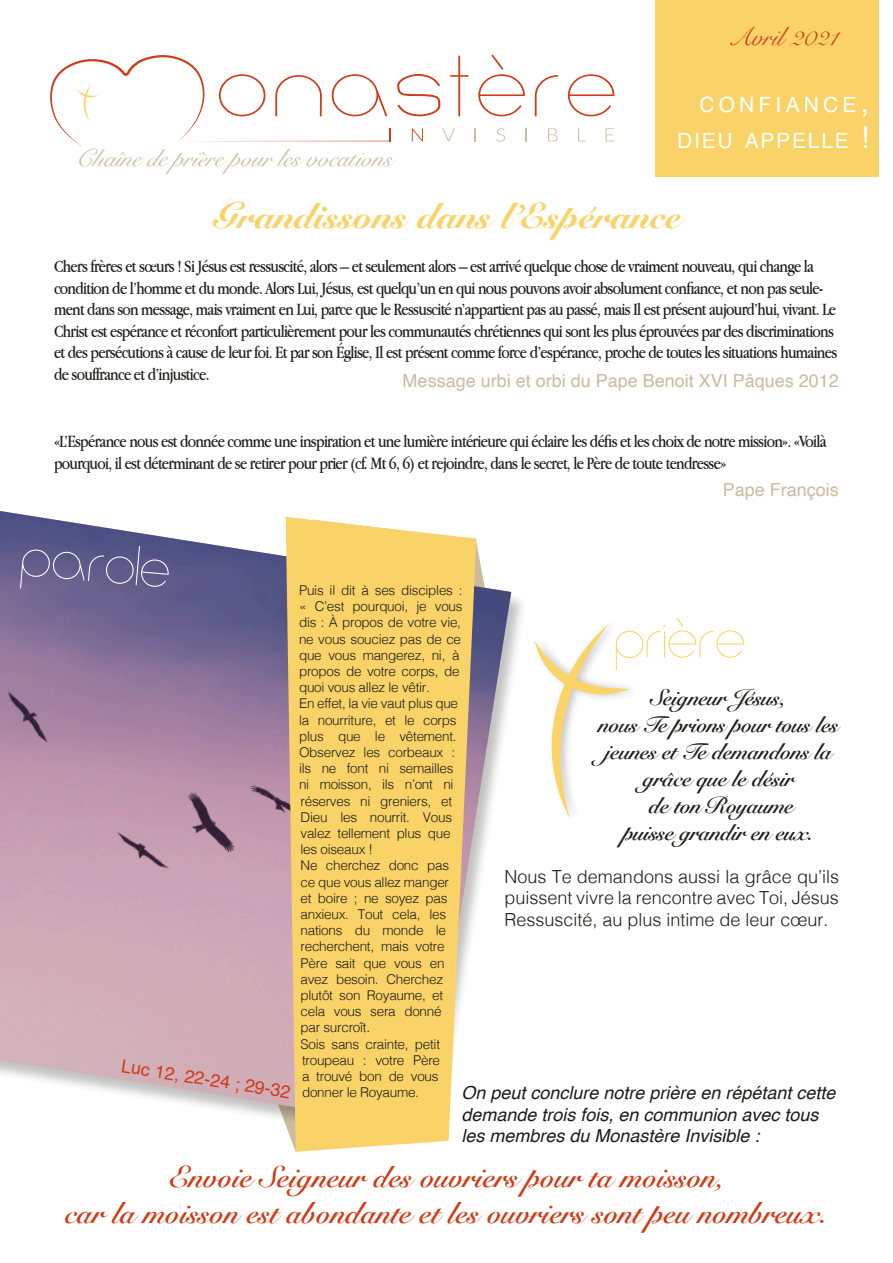
<style>
.page{position:relative;width:893px;height:1263px;background:#fff}
.page>*{position:absolute;margin:0;border:0;box-sizing:border-box;transform-origin:0 0}
.t1{font:66px "Infinita";color:#fff}
.t2{font:66px "Infinita";color:#fad468}
.t3{font:900 36px "Snell Roundhand";color:#f9d368}
.t4{font:700 30px "Snell Roundhand";color:#ce3c17}
.t5{font:25.5px "Snell Roundhand";color:#ce3c17}
.t6{font:24.45px "Snell Roundhand";letter-spacing:-.02em;color:#ccbca0;scale:1.1 1}
.t7{font:700 22.5px/27px "Snell Roundhand";letter-spacing:-.02em;color:#1d1d1b;text-align:center}
.t8{font:21px "Helvetica";letter-spacing:.085em;color:#fff}
.t9{font:21px "Helvetica";letter-spacing:.2em;color:#fff}
.t10{font:18px/21.6px "Apple Garamond";letter-spacing:-.04em;color:#1d1d1b}
.t11{font:italic 18px/21.6px "Helvetica";color:#1d1d1b}
.t12{font:300 18px/21.6px "Helvetica";color:#1d1d1b;text-align:justify}
.t13{font:18px "Helvetica";color:#cbbb9f}
.t14{font:18px "Helvetica";color:#ce3c17}
.t15{font:300 13.5px/16.2px "Helvetica";letter-spacing:-.02em;color:#1d1d1b}
.s1{font-size:30px}
</style>
<div class="page">
<svg style="left:219px;top:74px;width:46px;height:42px"></svg>
<svg style="left:275px;top:75px;width:47px;height:41px"></svg>
<svg style="left:332px;top:74px;width:55px;height:42px"></svg>
<svg style="left:397px;top:74px;width:43px;height:43px"></svg>
<svg style="left:450px;top:56px;width:18px;height:60px"></svg>
<svg style="left:478px;top:55px;width:47px;height:61px"></svg>
<svg style="left:535px;top:75px;width:23px;height:41px"></svg>
<svg style="left:568px;top:74px;width:46px;height:42px"></svg>
<svg style="left:50px;top:55px;width:155px;height:91px"></svg>
<svg style="left:389px;top:128px;width:1px;height:13px"></svg>
<svg style="left:412px;top:128px;width:11px;height:13px"></svg>
<svg style="left:442px;top:128px;width:13px;height:13px"></svg>
<svg style="left:475px;top:128px;width:1px;height:13px"></svg>
<svg style="left:496px;top:128px;width:9px;height:14px"></svg>
<svg style="left:525px;top:128px;width:1px;height:13px"></svg>
<svg style="left:548px;top:128px;width:10px;height:13px"></svg>
<svg style="left:578px;top:128px;width:8px;height:13px"></svg>
<svg style="left:605px;top:128px;width:9px;height:13px"></svg>
<hr style="left:178px;top:141px;width:212px;height:1px;background:#cf3c17">
<img style="left:0;top:511px;width:511px;height:615px">
<svg style="left:286px;top:517px;width:190px;height:635px;background:#f4d174"></svg>
<div style="left:655px;top:0;width:223px;height:176px;background:#f9d368"></div>
<svg style="left:535px;top:624px;width:95px;height:194px"></svg>
<p class="t5" style="left:728px;top:17px;width:111px">Avril 2021</p>
<p class="t9" style="left:699px;top:89px;width:171px">CONFIANCE<span class="s1">,</span></p>
<p class="t8" style="left:677px;top:125px;width:193px">DIEU APPELLE <span class="s1">!</span></p>
<p class="t6" style="left:76px;top:139px;width:290px">Chaîne de prière pour les vocations</p>
<p class="t3" style="left:212px;top:195px;width:470px">Grandissons dans l’Espérance</p>
<p class="t10" style="left:54px;top:255px;width:785px">Chers frères et sœurs ! Si Jésus est ressuscité, alors – et seulement alors – est arrivé quelque chose de vraiment nouveau, qui change la condition de l’homme et du monde. Alors Lui, Jésus, est quelqu’un en qui nous pouvons avoir absolument confiance, et non pas seule&shy;ment dans son message, mais vraiment en Lui, parce que le Ressuscité n’appartient pas au passé, mais Il est présent aujourd’hui, vivant. Le Christ est espérance et réconfort particulièrement pour les communautés chrétiennes qui sont les plus éprouvées par des discriminations et des persécutions à cause de leur foi. Et par son Église, Il est présent comme force d’espérance, proche de toutes les situations humaines de souffrance et d’injustice.</p>
<p class="t13" style="left:403px;top:367px;width:438px">Message urbi et orbi du Pape Benoit XVI Pâques 2012</p>
<p class="t10" style="left:54px;top:430px;width:774px">«L’Espérance nous est donnée comme une inspiration et une lumière intérieure qui éclaire les défis et les choix de notre mission». «Voilà pourquoi, il est déterminant de se retirer pour prier (cf. Mt 6, 6) et rejoindre, dans le secret, le Père de toute tendresse»</p>
<p class="t13" style="left:723px;top:476px;width:118px">Pape François</p>
<p class="t1" style="left:24px;top:520px;width:152px;rotate:5deg">Parole</p>
<p class="t14" style="left:124px;top:1052px;width:173px;rotate:9deg">Luc 12, 22-24 ; 29-32</p>
<p class="t15" style="left:299px;top:581px;width:165px">Puis il dit à ses disciples : « C’est pourquoi, je vous dis : À propos de votre vie, ne vous souciez pas de ce que vous mangerez, ni, à propos de votre corps, de quoi vous allez le vêtir.</p>
<p class="t15" style="left:299px;top:694px;width:161px">En effet, la vie vaut plus que la nourriture, et le corps plus que le vêtement.<br>Observez les corbeaux : ils ne font ni semailles ni moisson, ils n’ont ni réserves ni greniers, et<br>Dieu les nourrit. Vous valez tellement plus que les oiseaux !</p>
<p class="t15" style="left:301px;top:856px;width:150px">Ne cherchez donc pas ce que vous allez manger et boire ; ne soyez pas anxieux. Tout cela, les nations du monde le recherchent, mais votre<br>Père sait que vous en avez besoin. Cherchez plutôt son Royaume, et cela vous sera donné par surcroît.</p>
<p class="t15" style="left:301px;top:1035px;width:141px;text-align:justify">Sois sans crainte, petit troupeau : votre Père a trouvé bon de vous donner le Royaume.</p>
<p class="t2" style="left:614px;top:603px;width:133px">prière</p>
<p class="t7" style="left:651px;top:683px;width:137px">Seigneur Jésus,</p>
<p class="t7" style="left:599px;top:710px;width:241px">nous Te prions pour tous les jeunes et Te demandons la grâce que le désir</p>
<p class="t7" style="left:649px;top:791px;width:146px">de ton Royaume</p>
<p class="t7" style="left:623px;top:818px;width:192px">puisse grandir en eux.</p>
<p class="t12" style="left:504px;top:864px;width:336px">Nous Te demandons aussi la grâce qu’ils puissent vivre la rencontre avec Toi, Jésus Ressuscité, au plus intime de leur cœur.</p>
<p class="t11" style="left:461px;top:1082px;width:376px">On peut conclure notre prière en répétant cette demande trois fois, en communion avec tous les membres du Monastère Invisible :</p>
<p class="t4" style="left:169px;top:1151px;width:557px">Envoie Seigneur des ouvriers pour ta moisson,</p>
<p class="t4" style="left:65px;top:1187px;width:764px">car la moisson est abondante et les ouvriers sont peu nombreux.</p>
</div>
